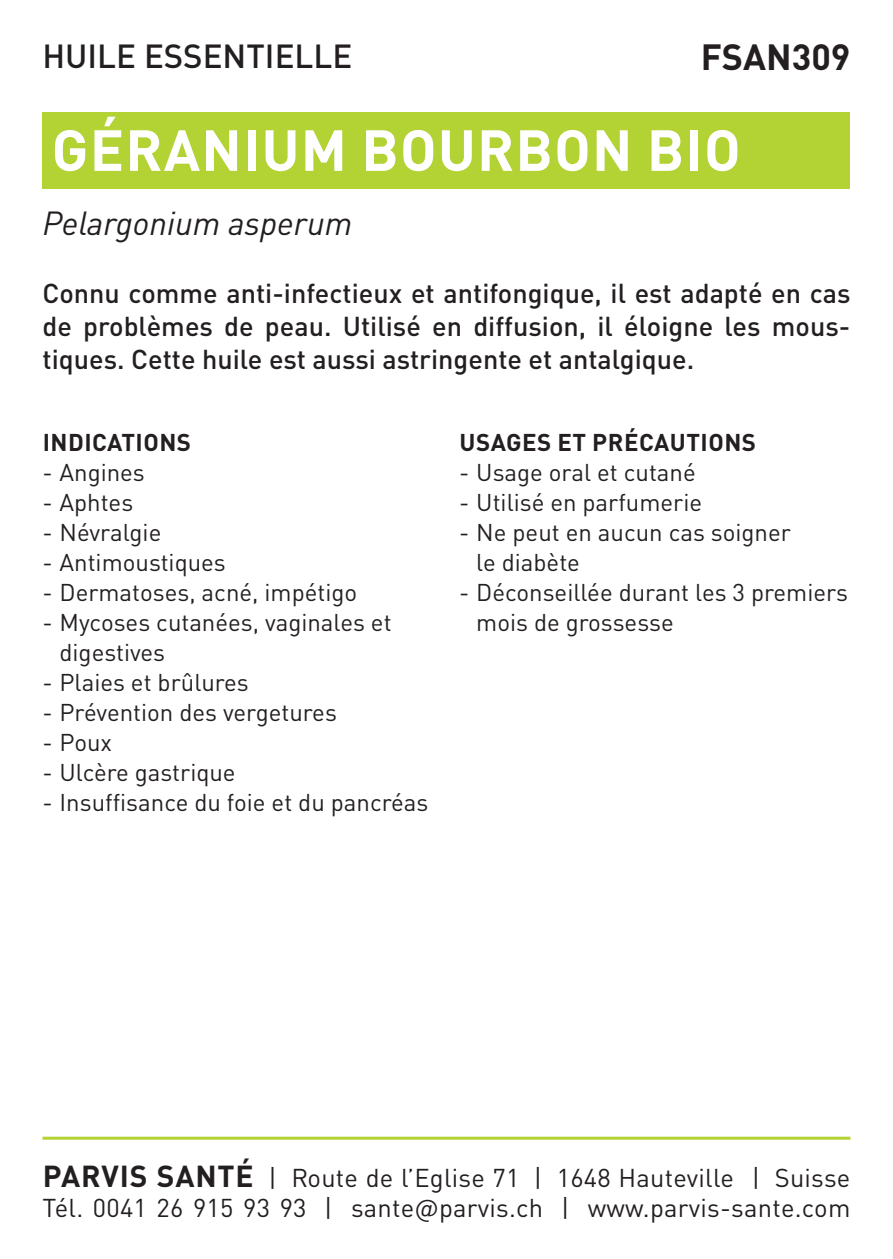
<style>
.page{position:relative;width:893px;height:1259px;background:#fff}
.page>*{position:absolute;margin:0;border:0;box-sizing:border-box;transform-origin:0 0}
._00_Nom{font:700 57px "DIN Pro";letter-spacing:.02em;color:#fff}
.t1{font:700 36px "DIN Pro";color:#231f20}
._00_Nom_latin{font:italic 33px "DIN Pro";color:#231f20}
.t2{font:500 33px "DIN Pro";color:#231f20}
._00_Resume{font:500 27px/33px "DIN Pro";color:#231f20;text-align:justify}
.t3{font:25.5px/30px "DIN Pro";letter-spacing:.01em;color:#231f20}
._03_texte_courant{font:24px/30px "DIN Pro";color:#231f20}
._01_indication{font:700 24px "DIN Pro";letter-spacing:.02em;color:#231f20}
.s1{font-weight:700;font-size:30px}
</style>
<div class="page">
<hr style="left:43px;top:1136px;width:807px;height:3px;background:#b3d234">
<div style="left:43px;top:112px;width:807px;height:77px;background:#b3d234"></div>
<h3 class="t2" style="left:43px;top:29px;width:311px">HUILE ESSENTIELLE</h3>
<p class="t1" style="left:701px;top:27px;width:151px">FSAN309</p>
<p class="_00_Nom" style="left:52px;top:103px;width:691px">GÉRANIUM BOURBON BIO</p>
<p class="_00_Nom_latin" style="left:43px;top:198px;width:311px">Pelargonium asperum</p>
<p class="_00_Resume" style="left:43px;top:274px;width:809px">Connu comme anti-infectieux et antifongique, il est adapté en cas de problèmes de peau. Utilisé en diffusion, il éloigne les mous&shy;tiques. Cette huile est aussi astringente et antalgique.</p>
<p class="_01_indication" style="left:43px;top:422px;width:150px">INDICATIONS</p>
<p class="_03_texte_courant" style="left:43px;top:455px;width:104px">- Angines</p>
<p class="_03_texte_courant" style="left:43px;top:485px;width:92px">- Aphtes</p>
<p class="_03_texte_courant" style="left:43px;top:515px;width:120px">- Névralgie</p>
<p class="_03_texte_courant" style="left:43px;top:545px;width:185px">- Antimoustiques</p>
<p class="_03_texte_courant" style="left:43px;top:575px;width:316px">- Dermatoses, acné, impétigo</p>
<p class="_03_texte_courant" style="left:60px;top:605px;width:334px;text-indent:-17px">- Mycoses cutanées, vaginales et digestives</p>
<p class="_03_texte_courant" style="left:43px;top:665px;width:208px">- Plaies et brûlures</p>
<p class="_03_texte_courant" style="left:43px;top:695px;width:296px">- Prévention des vergetures</p>
<p class="_03_texte_courant" style="left:43px;top:725px;width:71px">- Poux</p>
<p class="_03_texte_courant" style="left:43px;top:755px;width:195px">- Ulcère gastrique</p>
<p class="_03_texte_courant" style="left:43px;top:785px;width:387px">- Insuffisance du foie et du pancréas</p>
<p class="_01_indication" style="left:459px;top:422px;width:298px">USAGES ET PRÉCAUTIONS</p>
<p class="_03_texte_courant" style="left:459px;top:455px;width:238px">- Usage oral et cutané</p>
<p class="_03_texte_courant" style="left:459px;top:485px;width:244px">- Utilisé en parfumerie</p>
<p class="_03_texte_courant" style="left:476px;top:515px;width:316px;text-indent:-17px">- Ne peut en aucun cas soigner le diabète</p>
<p class="_03_texte_courant" style="left:476px;top:575px;width:373px;text-indent:-17px">- Déconseillée durant les 3 premiers mois de grossesse</p>
<p class="t3" style="left:43px;top:1160px;width:809px"><span class="s1">PARVIS SANTÉ</span> | Route de l’Eglise 71 | 1648 Hauteville | Suisse<br>Tél. 0041 26 915 93 93 | sante@parvis.ch | www.parvis-sante.com</p>
</div>
